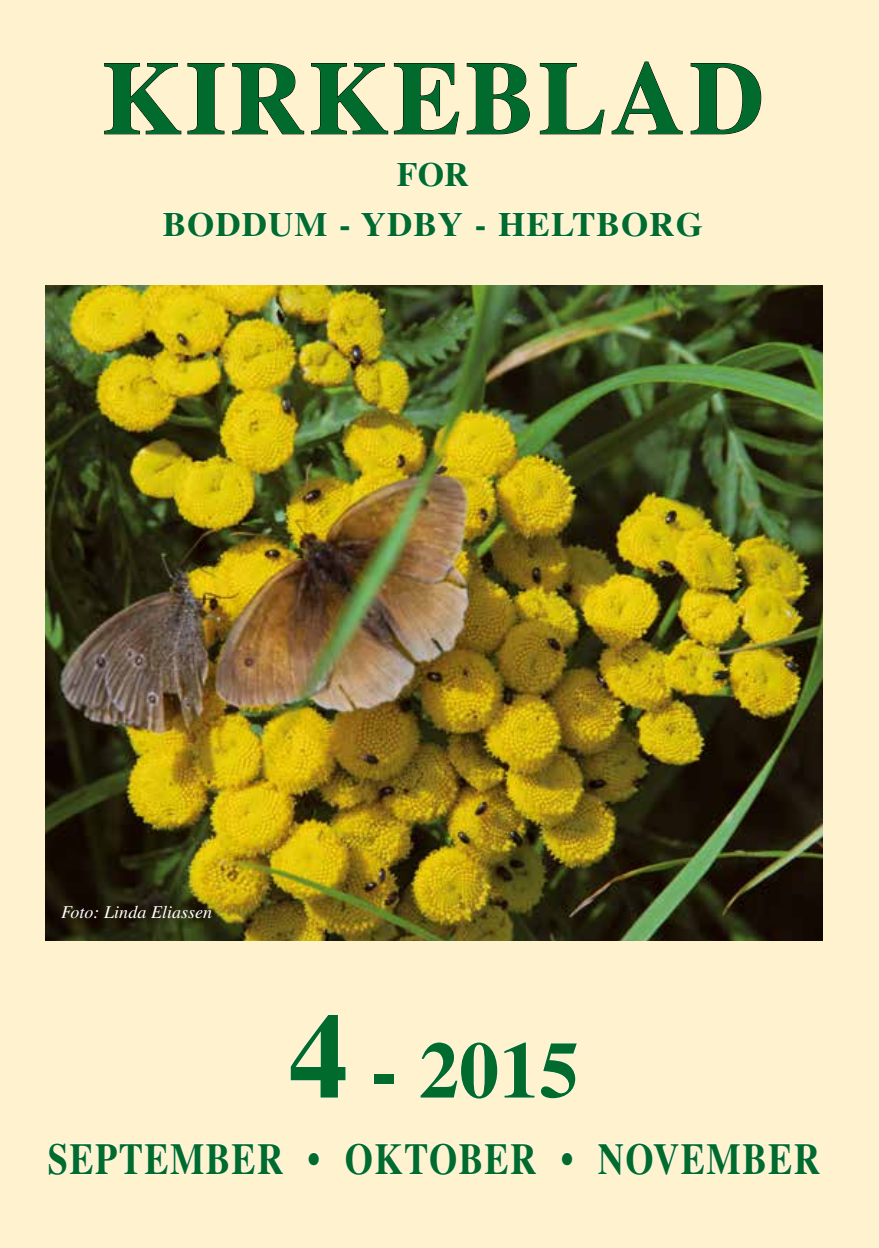
<style>
.page{position:relative;width:879px;height:1248px;background:#fff}
.page>*{position:absolute;margin:0;border:0;box-sizing:border-box;transform-origin:0 0}
.t1{font:700 104px "Times";letter-spacing:.04em;color:#006b2d}
.t2{font:700 80px "Times";color:#006b2d}
.t3{font:700 44px "Times";letter-spacing:.04em;color:#006b2d;scale:.82 1}
.t4{font:700 34px/50px "Times";letter-spacing:.03em;color:#006b2d;text-align:center}
.t5{font:italic 18px "Times";color:#fff}
.s1{font-size:120px}
</style>
<div class="page">
<div style="left:0;top:0;width:879px;height:1247px;background:#fff2ce"></div>
<svg style="left:104px;top:63px;width:121px;height:72px"></svg>
<svg style="left:232px;top:63px;width:73px;height:72px"></svg>
<svg style="left:311px;top:63px;width:149px;height:72px"></svg>
<svg style="left:466px;top:63px;width:64px;height:72px"></svg>
<svg style="left:539px;top:63px;width:66px;height:72px"></svg>
<svg style="left:611px;top:61px;width:72px;height:74px"></svg>
<svg style="left:690px;top:63px;width:72px;height:72px"></svg>
<svg style="left:397px;top:162px;width:72px;height:25px"></svg>
<svg style="left:163px;top:212px;width:165px;height:25px"></svg>
<svg style="left:341px;top:226px;width:8px;height:4px"></svg>
<svg style="left:361px;top:212px;width:102px;height:25px"></svg>
<svg style="left:476px;top:226px;width:9px;height:4px"></svg>
<svg style="left:498px;top:212px;width:205px;height:25px"></svg>
<svg style="left:290px;top:1014px;width:56px;height:84px"></svg>
<div style="left:374px;top:1074px;width:19px;height:9px;border:1px solid #fff"></div>
<svg style="left:420px;top:1042px;width:158px;height:57px"></svg>
<svg style="left:48px;top:1142px;width:236px;height:33px"></svg>
<div style="left:309px;top:1152px;width:10px;height:12px;border:1px solid #fff;border-radius:50%"></div>
<svg style="left:345px;top:1142px;width:192px;height:33px"></svg>
<div style="left:562px;top:1152px;width:10px;height:12px;border:1px solid #fff;border-radius:50%"></div>
<svg style="left:598px;top:1142px;width:222px;height:33px"></svg>
<img style="left:45px;top:285px;width:777px;height:655px">
<h1 class="t1" style="left:102px;top:37px;width:664px">KIRKEBLAD</h1>
<p class="t4" style="left:163px;top:149px;width:542px">FOR<br>BODDUM - YDBY - HELTBORG</p>
<p class="t5" style="left:61px;top:902px;width:153px">Foto: Linda Eliassen</p>
<h2 class="t2" style="left:288px;top:1022px;width:292px"><span class="s1">4</span> - 2015</h2>
<p class="t3" style="left:48px;top:1132px;width:153px">SEPTEMBER</p>
<p class="t3" style="left:308px;top:1132px;width:217px">• OKTOBER</p>
<p class="t3" style="left:561px;top:1132px;width:182px">• NOVEMBER</p>
</div>
